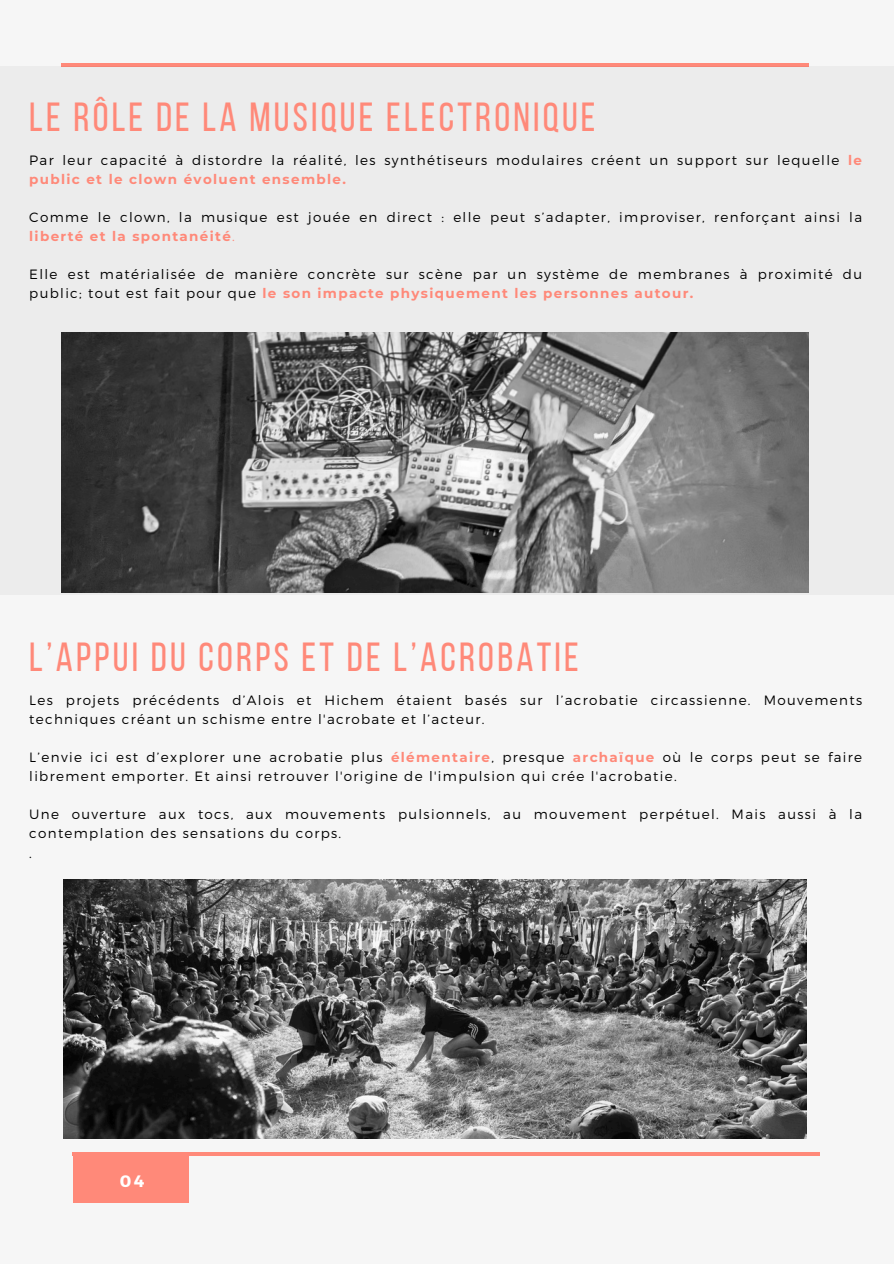
<style>
.page{position:relative;width:894px;height:1264px;background:#fff}
.page>*{position:absolute;margin:0;border:0;box-sizing:border-box;transform-origin:0 0}
.t1{font:40.5px "Bebas Neue";letter-spacing:.08em;color:#ff8979}
.t2{font:700 16.5px "Montserrat";color:#fff}
.t3{font:300 13.5px/19px "Montserrat";letter-spacing:.1em;color:#000}
.s1{font-weight:700;color:#ff8979}
.s2{color:#ff8979}
</style>
<div class="page">
<div style="left:0;top:0;width:893px;height:1263px;background:#f6f6f6"></div>
<hr style="left:61px;top:63px;width:747px;height:4px;background:#ff8979">
<div style="left:74px;top:1155px;width:114px;height:46px;background:#ff8979"></div>
<hr style="left:72px;top:1152px;width:747px;height:3px;background:#ff8979">
<img style="left:64px;top:879px;width:742px;height:259px">
<div style="left:0;top:67px;width:893px;height:527px;background:#ececec"></div>
<img style="left:61px;top:333px;width:747px;height:260px">
<p class="t1" style="left:29px;top:101px;width:567px">LE RÔLE DE LA MUSIQUE ELECTRONIQUE</p>
<p class="t3" style="left:29px;top:150px;width:834px">Par leur capacité à distordre la réalité, les synthétiseurs modulaires créent un support sur lequelle <span class="s1">le public et le clown évoluent ensemble.</span></p>
<p class="t3" style="left:29px;top:207px;width:834px">Comme le clown, la musique est jouée en direct : elle peut s’adapter, improviser, renforçant ainsi la <span class="s1">liberté et la spontanéité</span><span class="s2">.</span></p>
<p class="t3" style="left:29px;top:264px;width:834px">Elle est matérialisée de manière concrète sur scène par un système de membranes à proximité du public; tout est fait pour que <span class="s1">le son impacte physiquement les personnes autour.</span></p>
<p class="t1" style="left:29px;top:640px;width:551px">L’APPUI DU CORPS ET DE L’ACROBATIE</p>
<h1 class="t3" style="left:29px;top:689px;width:834px">Les projets précédents d’Alois et Hichem étaient basés sur l’acrobatie circassienne. Mouvements techniques créant un schisme entre l'acrobate et l’acteur.</h1>
<p class="t3" style="left:29px;top:747px;width:834px">L’envie ici est d’explorer une acrobatie plus <span class="s1">élémentaire</span>, presque <span class="s1">archaïque</span> où le corps peut se faire librement emporter. Et ainsi retrouver l'origine de l'impulsion qui crée l'acrobatie.</p>
<p class="t3" style="left:29px;top:804px;width:834px">Une ouverture aux tocs, aux mouvements pulsionnels, au mouvement perpétuel. Mais aussi à la contemplation des sensations du corps.</p>
<h1 class="t3" style="left:29px;top:842px;width:4px">.</h1>
<p class="t2" style="left:120px;top:1169px;width:26px">04</p>
</div>
